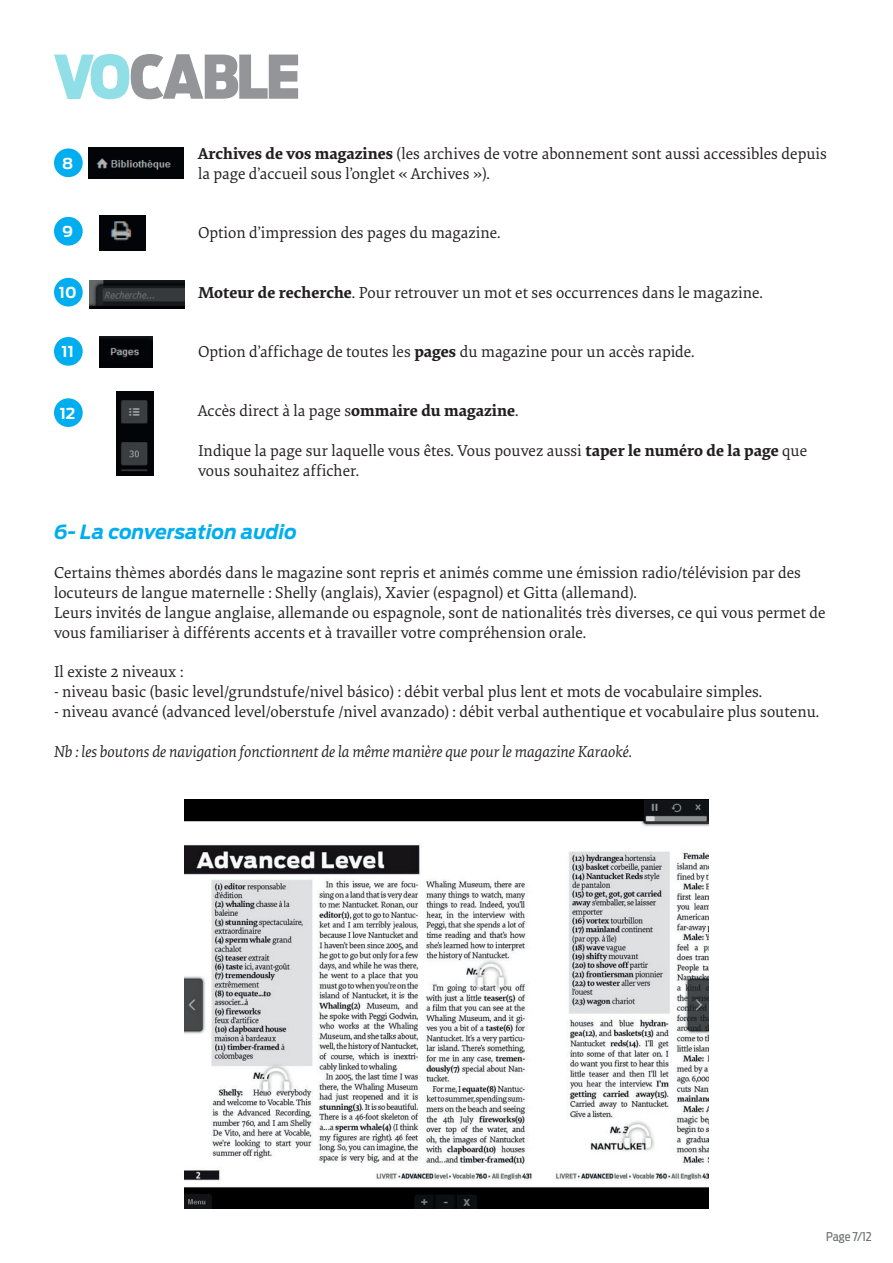
<style>
.page{position:relative;width:893px;height:1263px;background:#fff}
.page>*{position:absolute;margin:0;border:0;box-sizing:border-box;transform-origin:0 0}
.t1{font:italic 700 19.5px "Antenna";color:#00aeef}
.t2{font:16.5px/19.8px "Elena";color:#231f20}
.t3{font:italic 16.5px "Elena";color:#231f20}
.t4{font:700 15px "Antenna";color:#fff}
.t5{font:12px "Antenna Cond";letter-spacing:-.01em;color:#6c6d70}
.s1{font-weight:700}
</style>
<div class="page">
<svg style="left:54px;top:54px;width:244px;height:45px"></svg>
<div style="left:55px;top:149px;width:27px;height:27px;background:#00aeef;border-radius:50%"></div>
<div style="left:54px;top:148px;width:29px;height:29px;border:2px solid #00aeef;border-radius:50%"></div>
<div style="left:55px;top:218px;width:27px;height:27px;background:#00aeef;border-radius:50%"></div>
<div style="left:54px;top:217px;width:29px;height:29px;border:2px solid #00aeef;border-radius:50%"></div>
<div style="left:55px;top:338px;width:27px;height:27px;background:#00aeef;border-radius:50%"></div>
<div style="left:54px;top:337px;width:29px;height:29px;border:2px solid #00aeef;border-radius:50%"></div>
<div style="left:55px;top:399px;width:27px;height:27px;background:#00aeef;border-radius:50%"></div>
<div style="left:54px;top:398px;width:29px;height:29px;border:2px solid #00aeef;border-radius:50%"></div>
<div style="left:55px;top:279px;width:27px;height:27px;background:#00aeef;border-radius:50%"></div>
<div style="left:54px;top:278px;width:29px;height:28px;border:2px solid #00aeef;border-radius:50%"></div>
<img style="left:89px;top:147px;width:94px;height:32px">
<img style="left:100px;top:216px;width:46px;height:34px">
<img style="left:89px;top:281px;width:95px;height:27px">
<img style="left:100px;top:336px;width:52px;height:32px">
<img style="left:116px;top:391px;width:38px;height:85px">
<img style="left:184px;top:799px;width:525px;height:410px">
<p class="t4" style="left:62px;top:154px;width:13px">8</p>
<p class="t2" style="left:198px;top:143px;width:630px"><span class="s1">Archives de vos magazines</span> (les archives de votre abonnement sont aussi accessibles depuis la page d’accueil sous l’onglet « Archives »).</p>
<p class="t4" style="left:62px;top:223px;width:12px">9</p>
<p class="t2" style="left:198px;top:222px;width:304px">Option d’impression des pages du magazine.</p>
<p class="t4" style="left:59px;top:284px;width:19px">10</p>
<p class="t2" style="left:198px;top:282px;width:566px"><span class="s1">Moteur de recherche</span>. Pour retrouver un mot et ses occurrences dans le magazine.</p>
<p class="t4" style="left:61px;top:343px;width:14px">11</p>
<p class="t2" style="left:198px;top:341px;width:498px">Option d’affichage de toutes les <span class="s1">pages</span> du magazine pour un accès rapide.</p>
<p class="t4" style="left:60px;top:404px;width:17px">12</p>
<p class="t2" style="left:198px;top:400px;width:322px">Accès direct à la page s<span class="s1">ommaire du magazine</span>.</p>
<p class="t2" style="left:198px;top:440px;width:611px">Indique la page sur laquelle vous êtes. Vous pouvez aussi <span class="s1">taper le numéro de la page</span> que vous souhaitez afficher.</p>
<p class="t1" style="left:54px;top:520px;width:244px">6- La conversation audio</p>
<p class="t2" style="left:54px;top:562px;width:773px">Certains thèmes abordés dans le magazine sont repris et animés comme une émission radio/télévision par des locuteurs de langue maternelle : Shelly (anglais), Xavier (espagnol) et Gitta (allemand).<br>Leurs invités de langue anglaise, allemande ou espagnole, sont de nationalités très diverses, ce qui vous permet de vous familiariser à différents accents et à travailler votre compréhension orale.</p>
<p class="t2" style="left:54px;top:661px;width:131px">Il existe 2 niveaux :</p>
<p class="t2" style="left:54px;top:681px;width:710px">- niveau basic (basic level/grundstufe/nivel básico) : débit verbal plus lent et mots de vocabulaire simples.</p>
<p class="t2" style="left:54px;top:701px;width:767px">- niveau avancé (advanced level/oberstufe /nivel avanzado) : débit verbal authentique et vocabulaire plus soutenu.</p>
<p class="t3" style="left:54px;top:740px;width:580px">Nb : les boutons de navigation fonctionnent de la même manière que pour le magazine Karaoké.</p>
<p class="t5" style="left:826px;top:1230px;width:47px">Page 7/12</p>
</div>
